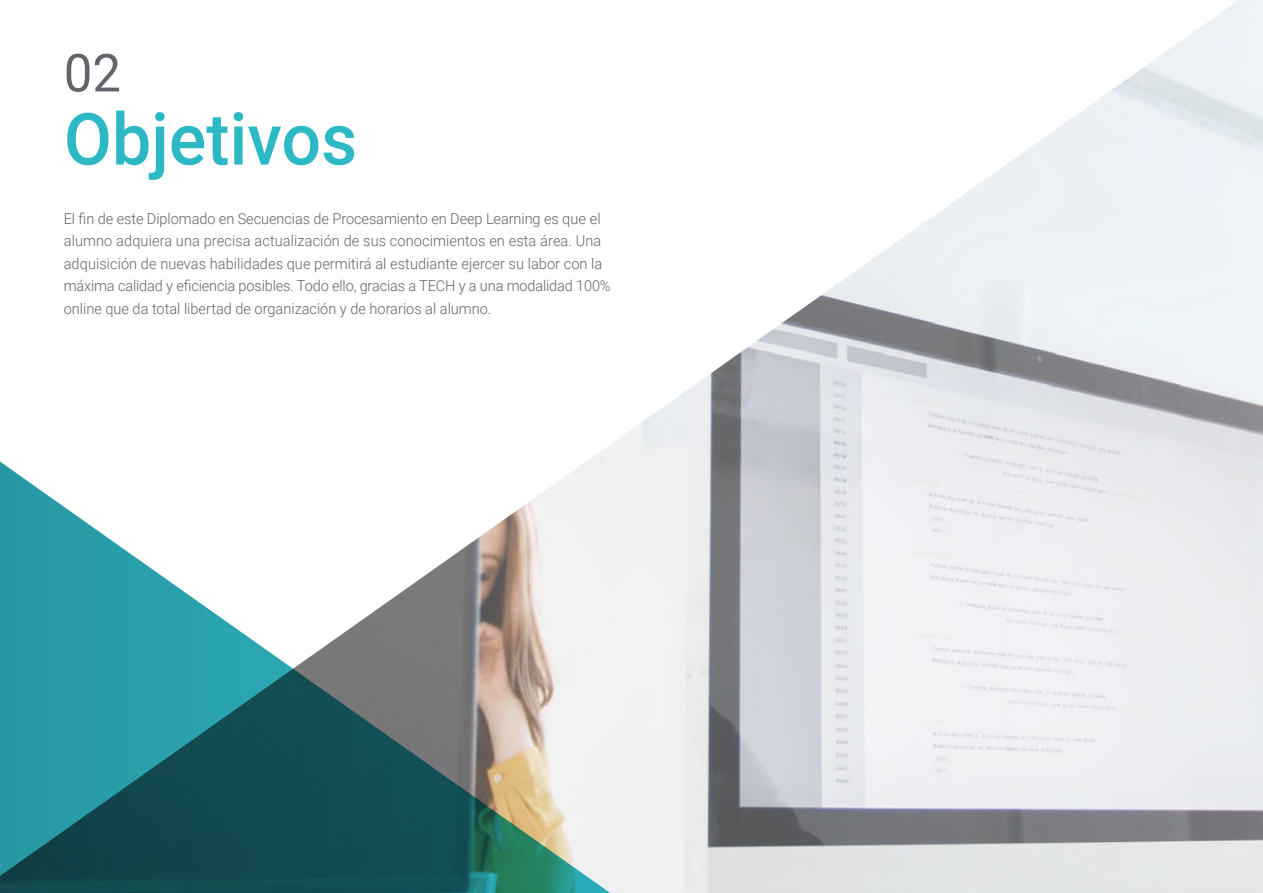
<style>
.page{position:relative;width:1263px;height:893px;background:#fff}
.page>*{position:absolute;margin:0;border:0;box-sizing:border-box;transform-origin:0 0}
.t1{font:500 72px "Roboto";color:#2db8c5}
.t2{font:52.5px "Roboto";color:#61646a}
.t3{font:300 15px/22.5px "Roboto";color:#61646a}
</style>
<div class="page">
<img style="left:609px;top:0;width:654px;height:893px">
<svg style="left:0;top:446px;width:640px;height:447px"></svg>
<h2 class="t2" style="left:64px;top:36px;width:59px">02</h2>
<h1 class="t1" style="left:64px;top:89px;width:295px">Objetivos</h1>
<p class="t3" style="left:64px;top:207px;width:548px">El fin de este Diplomado en Secuencias de Procesamiento en Deep Learning es que el alumno adquiera una precisa actualización de sus conocimientos en esta área. Una adquisición de nuevas habilidades que permitirá al estudiante ejercer su labor con la máxima calidad y eficiencia posibles. Todo ello, gracias a TECH y a una modalidad 100% online que da total libertad de organización y de horarios al alumno.</p>
</div>
